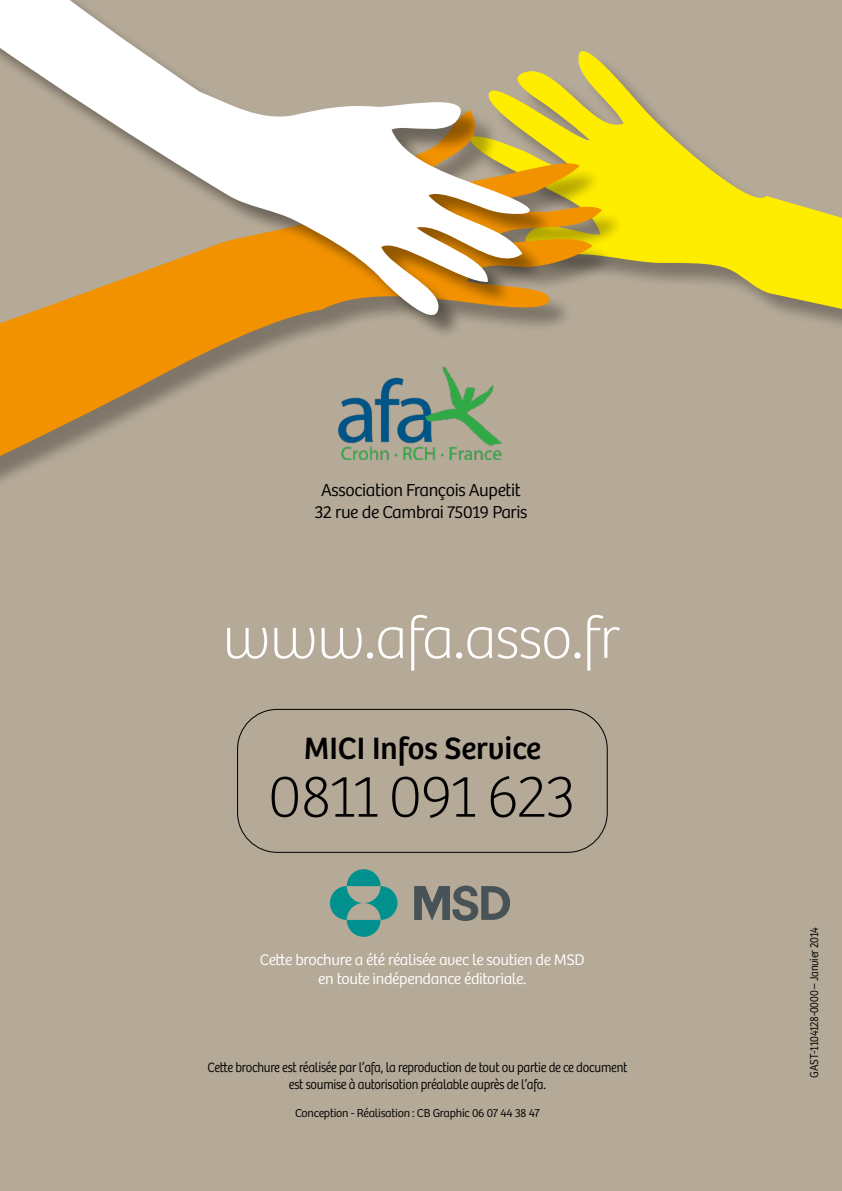
<style>
.page{position:relative;width:842px;height:1191px;background:#b5a997}
.page>*{position:absolute;margin:0;border:0;box-sizing:border-box;transform-origin:0 0}
.t1{font:100 61px "Bree";letter-spacing:-.02em;color:#fff}
.t2{font:100 61px "Bree";letter-spacing:-.03em;color:#000}
.t3{font:32px "Bree";color:#000}
.t4{font:300 18px/21.6px "Bree";letter-spacing:-.02em;color:#000;text-align:center}
.t5{font:300 16px/19.2px "Bree";letter-spacing:-.02em;color:#fff;text-align:center}
.t6{font:300 14px/16.8px "Bree";letter-spacing:-.02em;color:#000;text-align:center;scale:.9 1}
.t7{font:300 12px "Bree";letter-spacing:-.02em;color:#000}
.t8{font:300 12px "Bree";letter-spacing:-.02em;color:#000;scale:.9 1}
</style>
<div class="page">
<div style="left:237px;top:709px;width:371px;height:144px;border:1px solid #000;border-radius:40px"></div>
<svg style="left:554px;top:51px;width:288px;height:274px"></svg>
<div style="left:0;top:115px;width:626px;height:428px;background:#000;opacity:.3"></div>
<svg style="left:0;top:110px;width:602px;height:410px"></svg>
<div style="left:0;top:0;width:554px;height:339px;background:#000;opacity:.4"></div>
<svg style="left:0;top:0;width:550px;height:334px"></svg>
<svg style="left:347px;top:869px;width:34px;height:17px"></svg>
<svg style="left:347px;top:920px;width:34px;height:16px"></svg>
<svg style="left:330px;top:886px;width:32px;height:34px"></svg>
<svg style="left:365px;top:886px;width:32px;height:34px"></svg>
<svg style="left:414px;top:885px;width:96px;height:36px"></svg>
<p class="t4" style="left:314px;top:480px;width:214px">Association François Aupetit<br>32 rue de Cambrai 75019 Paris</p>
<h1 class="t1" style="left:222px;top:603px;width:399px">www.afa.asso.fr</h1>
<h2 class="t3" style="left:304px;top:729px;width:239px">MICI Infos Service</h2>
<h1 class="t2" style="left:268px;top:762px;width:309px">0811 091 623</h1>
<p class="t5" style="left:260px;top:950px;width:326px">Cette brochure a été réalisée avec le soutien de MSD en toute indépendance éditoriale.</p>
<p class="t6" style="left:208px;top:1059px;width:468px">Cette brochure est réalisée par l’afa, la reproduction de tout ou partie de ce document est soumise à autorisation préalable auprès de l’afa.</p>
<p class="t7" style="left:295px;top:1106px;width:246px">Conception - Réalisation : CB Graphic 06 07 44 38 47</p>
<p class="t8" style="left:807px;top:1077px;width:168px;rotate:-90deg">GAST-1104128-0000 – Janvier 2014</p>
</div>
